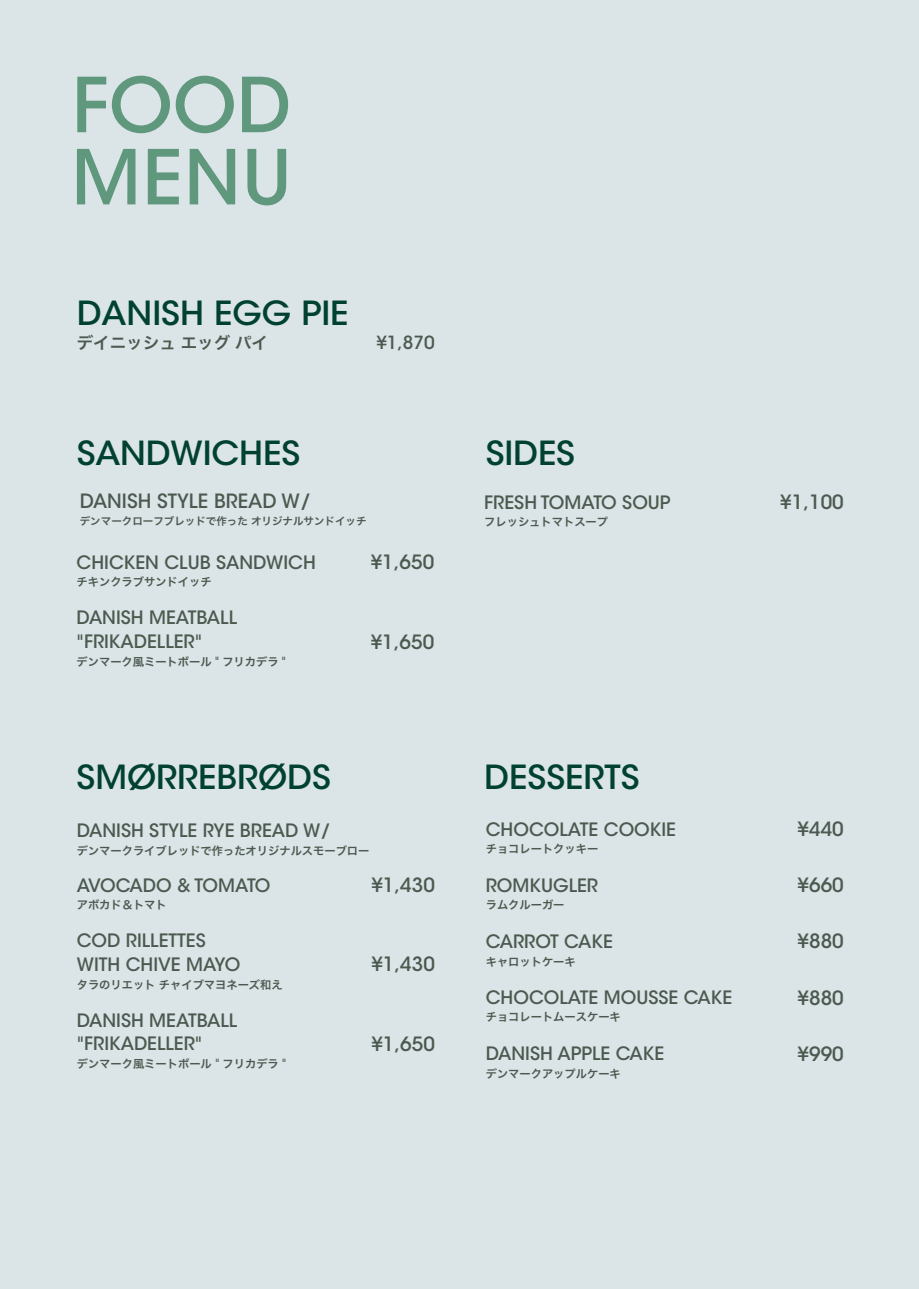
<style>
.page{position:relative;width:919px;height:1289px;background:#fff}
.page>*{position:absolute;margin:0;border:0;box-sizing:border-box;transform-origin:0 0}
.t1{font:500 75px/72.2px "ITC Avant Garde Std";letter-spacing:.01em;color:#5f987d}
.t2{font:500 33px "ITC Avant Garde Std";color:#004131;scale:1.04 1}
.t3{font:500 19.5px "ITC Avant Garde Std";color:#4b5a4f}
.t4{font:500 18.3px/23.9px "ITC Avant Garde Std";color:#4b5a4f}
.t5{font:500 18.3px "ITC Avant Garde Std";letter-spacing:-.045em;color:#4b5a4f}
.t6{font:500 18px "ITC Avant Garde Std";color:#4b5a4f}
.t7{font:16.5px "Hiragino Sans W6";color:#4b5a4f}
.t8{font:11.25px "Hiragino Sans W6";color:#4b5a4f}
.t9{font:10.5px "Hiragino Sans W6";color:#4b5a4f}
.s1{font-family:"ITC Avant Garde Std";font-weight:500}
</style>
<div class="page">
<div style="left:0;top:0;width:918px;height:1288px;background:#dbe4e7"></div>
<h1 class="t1" style="left:72px;top:69px;width:221px">FOOD<br>MENU</h1>
<h2 class="t2" style="left:77px;top:293px;width:263px">DANISH EGG PIE</h2>
<p class="t7" style="left:77px;top:328px;width:193px">デイニッシュエッグパイ</p>
<p class="t6" style="left:376px;top:331px;width:60px">¥1,870</p>
<h2 class="t2" style="left:77px;top:432px;width:216px">SANDWICHES</h2>
<p class="t3" style="left:80px;top:489px;width:232px">DANISH STYLE BREAD W/</p>
<p class="t9" style="left:80px;top:511px;width:288px">デンマークローフブレッドで作ったオリジナルサンドイッチ</p>
<p class="t4" style="left:77px;top:550px;width:241px">CHICKEN CLUB SANDWICH</p>
<p class="t3" style="left:371px;top:550px;width:65px">¥1,650</p>
<p class="t8" style="left:77px;top:572px;width:136px">チキンクラブサンドイッチ</p>
<p class="t4" style="left:77px;top:606px;width:162px">DANISH MEATBALL "FRIKADELLER"</p>
<p class="t3" style="left:371px;top:629px;width:65px">¥1,650</p>
<p class="t8" style="left:77px;top:651px;width:211px">デンマーク風ミートボール <span class="s1">"</span> フリカデラ <span class="s1">"</span></p>
<h2 class="t2" style="left:77px;top:756px;width:246px">SMØRREBRØDS</h2>
<p class="t4" style="left:77px;top:818px;width:255px">DANISH STYLE RYE BREAD W/</p>
<p class="t8" style="left:77px;top:840px;width:294px">デンマークライブレッドで作ったオリジナルスモーブロー</p>
<p class="t5" style="left:77px;top:873px;width:195px">AVOCADO &amp; TOMATO</p>
<p class="t3" style="left:371px;top:872px;width:65px">¥1,430</p>
<p class="t8" style="left:77px;top:894px;width:92px">アボカド＆トマト</p>
<p class="t4" style="left:77px;top:928px;width:165px">COD RILLETTES<br>WITH CHIVE MAYO</p>
<p class="t3" style="left:371px;top:952px;width:65px">¥1,430</p>
<p class="t8" style="left:77px;top:974px;width:207px">タラのリエットチャイブマヨネーズ和え</p>
<p class="t4" style="left:77px;top:1008px;width:162px">DANISH MEATBALL "FRIKADELLER"</p>
<p class="t8" style="left:77px;top:1053px;width:211px">デンマーク風ミートボール <span class="s1">"</span> フリカデラ <span class="s1">"</span></p>
<p class="t3" style="left:371px;top:1031px;width:65px">¥1,650</p>
<h2 class="t2" style="left:485px;top:432px;width:87px">SIDES</h2>
<p class="t4" style="left:484px;top:490px;width:188px">FRESH TOMATO SOUP</p>
<p class="t3" style="left:780px;top:490px;width:65px">¥1,100</p>
<p class="t8" style="left:484px;top:511px;width:125px">フレッシュトマトスープ</p>
<h2 class="t2" style="left:484px;top:756px;width:151px">DESSERTS</h2>
<p class="t4" style="left:485px;top:817px;width:192px">CHOCOLATE COOKIE</p>
<p class="t3" style="left:797px;top:816px;width:48px">¥440</p>
<p class="t8" style="left:485px;top:838px;width:114px">チョコレートクッキー</p>
<p class="t4" style="left:485px;top:873px;width:114px">ROMKUGLER</p>
<p class="t3" style="left:797px;top:873px;width:48px">¥660</p>
<p class="t8" style="left:485px;top:894px;width:80px">ラムクルーガー</p>
<p class="t4" style="left:485px;top:929px;width:129px">CARROT CAKE</p>
<p class="t3" style="left:797px;top:929px;width:48px">¥880</p>
<p class="t8" style="left:485px;top:951px;width:91px">キャロットケーキ</p>
<p class="t4" style="left:485px;top:985px;width:248px">CHOCOLATE MOUSSE CAKE</p>
<p class="t3" style="left:797px;top:985px;width:48px">¥880</p>
<p class="t8" style="left:485px;top:1007px;width:136px">チョコレートムースケーキ</p>
<p class="t4" style="left:485px;top:1041px;width:180px">DANISH APPLE CAKE</p>
<p class="t3" style="left:797px;top:1041px;width:48px">¥990</p>
<p class="t8" style="left:485px;top:1063px;width:136px">デンマークアップルケーキ</p>
</div>
